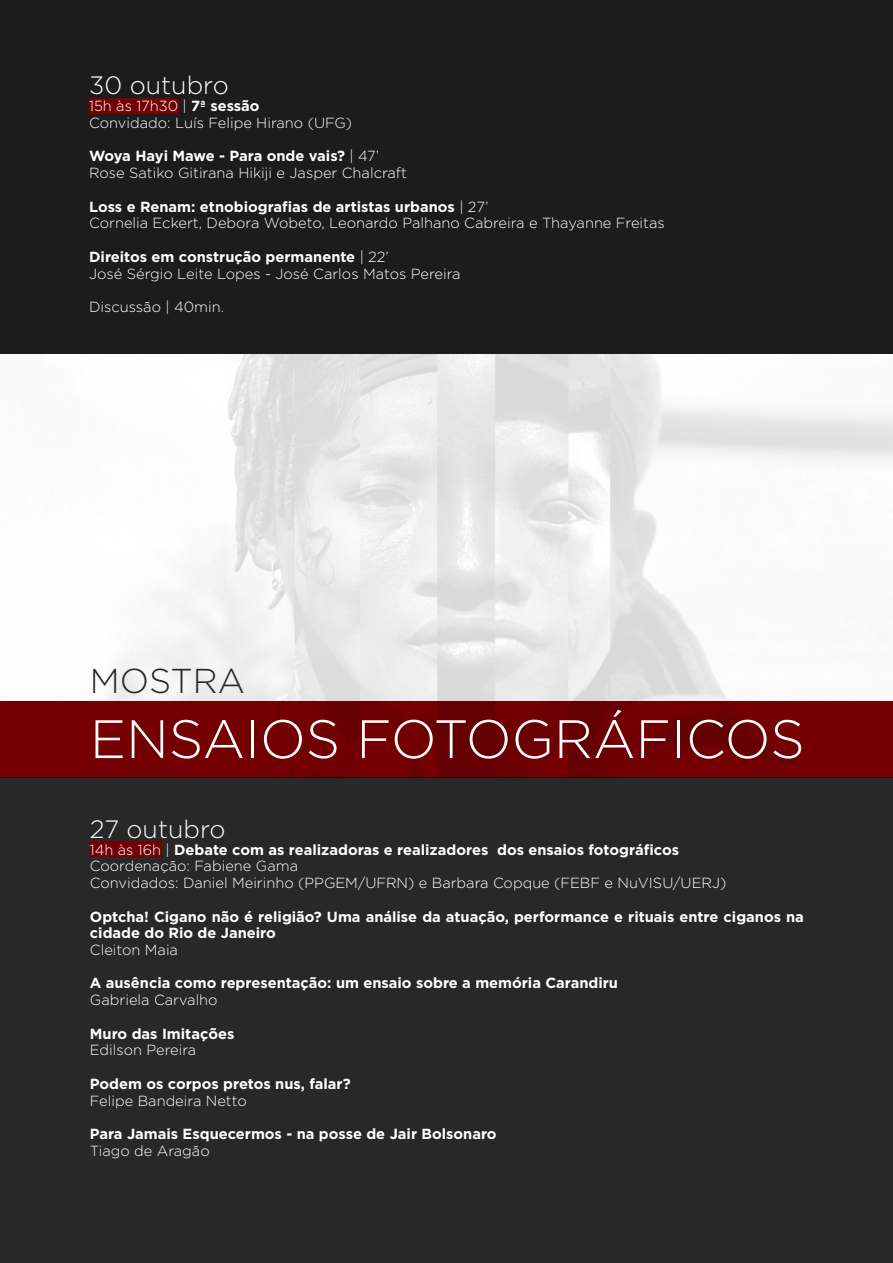
<style>
.page{position:relative;width:893px;height:1263px;background:#fff}
.page>*{position:absolute;margin:0;border:0;box-sizing:border-box;transform-origin:0 0}
.t1{font:300 54px "Gotham";color:#fff}
.t2{font:300 34.5px "Gotham";color:#282828}
.t3{font:300 25.05px "Gotham";color:#fff}
.t4{font:300 14.7px/16.8px "Gotham";color:#fff}
.t5{font:700 14.7px/16.8px "Gotham";color:#fff}
.s1{font-weight:700}
</style>
<div class="page">
<img style="left:108px;top:354px;width:785px;height:347px">
<div style="left:0;top:777px;width:893px;height:486px;background:#282828"></div>
<div style="left:0;top:0;width:893px;height:354px;background:#1c1c1c"></div>
<div style="left:0;top:701px;width:893px;height:76px;background:linear-gradient(to right,#730003,#6e0003)"></div>
<div style="left:89px;top:98px;width:90px;height:16px;background:#750003"></div>
<div style="left:90px;top:841px;width:72px;height:16px;background:#750003"></div>
<h3 class="t3" style="left:89px;top:72px;width:141px">30 outubro</h3>
<p class="t4" style="left:89px;top:97px;width:265px">15h às 17h30 | <span class="s1">7ª sessão<br></span>Convidado: Luís Felipe Hirano (UFG)</p>
<p class="t4" style="left:89px;top:148px;width:319px"><span class="s1">Woya Hayi Mawe - Para onde vais?</span> | 47’<br>Rose Satiko Gitirana Hikiji e Jasper Chalcraft</p>
<p class="t4" style="left:89px;top:198px;width:577px"><span class="s1">Loss e Renam: etnobiografias de artistas urbanos</span> | 27’<br>Cornelia Eckert, Debora Wobeto, Leonardo Palhano Cabreira e Thayanne Freitas</p>
<p class="t4" style="left:89px;top:248px;width:373px"><span class="s1">Direitos em construção permanente</span> | 22’<br>José Sérgio Leite Lopes - José Carlos Matos Pereira</p>
<p class="t4" style="left:89px;top:298px;width:136px">Discussão | 40min.</p>
<h2 class="t2" style="left:90px;top:662px;width:157px">MOSTRA</h2>
<h1 class="t1" style="left:90px;top:709px;width:716px">ENSAIOS FOTOGRÁFICOS</h1>
<h3 class="t3" style="left:90px;top:815px;width:137px">27 outubro</h3>
<p class="t4" style="left:90px;top:841px;width:638px">14h às 16h | <span class="s1">Debate com as realizadoras e realizadores dos ensaios fotográficos<br></span>Coordenação: Fabiene Gama<br>Convidados: Daniel Meirinho (PPGEM/UFRN) e Barbara Copque (FEBF e NuVISU/UERJ)</p>
<p class="t5" style="left:90px;top:907px;width:715px">Optcha! Cigano não é religião? Uma análise da atuação, performance e rituais entre ciganos na cidade do Rio de Janeiro</p>
<p class="t4" style="left:90px;top:941px;width:90px">Cleiton Maia</p>
<p class="t5" style="left:90px;top:974px;width:530px">A ausência como representação: um ensaio sobre a memória Carandiru</p>
<p class="t4" style="left:90px;top:991px;width:129px">Gabriela Carvalho</p>
<p class="t5" style="left:90px;top:1025px;width:146px">Muro das Imitações</p>
<p class="t4" style="left:90px;top:1041px;width:108px">Edilson Pereira</p>
<p class="t5" style="left:90px;top:1075px;width:262px">Podem os corpos pretos nus, falar?</p>
<p class="t4" style="left:90px;top:1092px;width:158px">Felipe Bandeira Netto</p>
<p class="t5" style="left:90px;top:1125px;width:408px">Para Jamais Esquecermos - na posse de Jair Bolsonaro</p>
<p class="t4" style="left:90px;top:1142px;width:121px">Tiago de Aragão</p>
</div>
